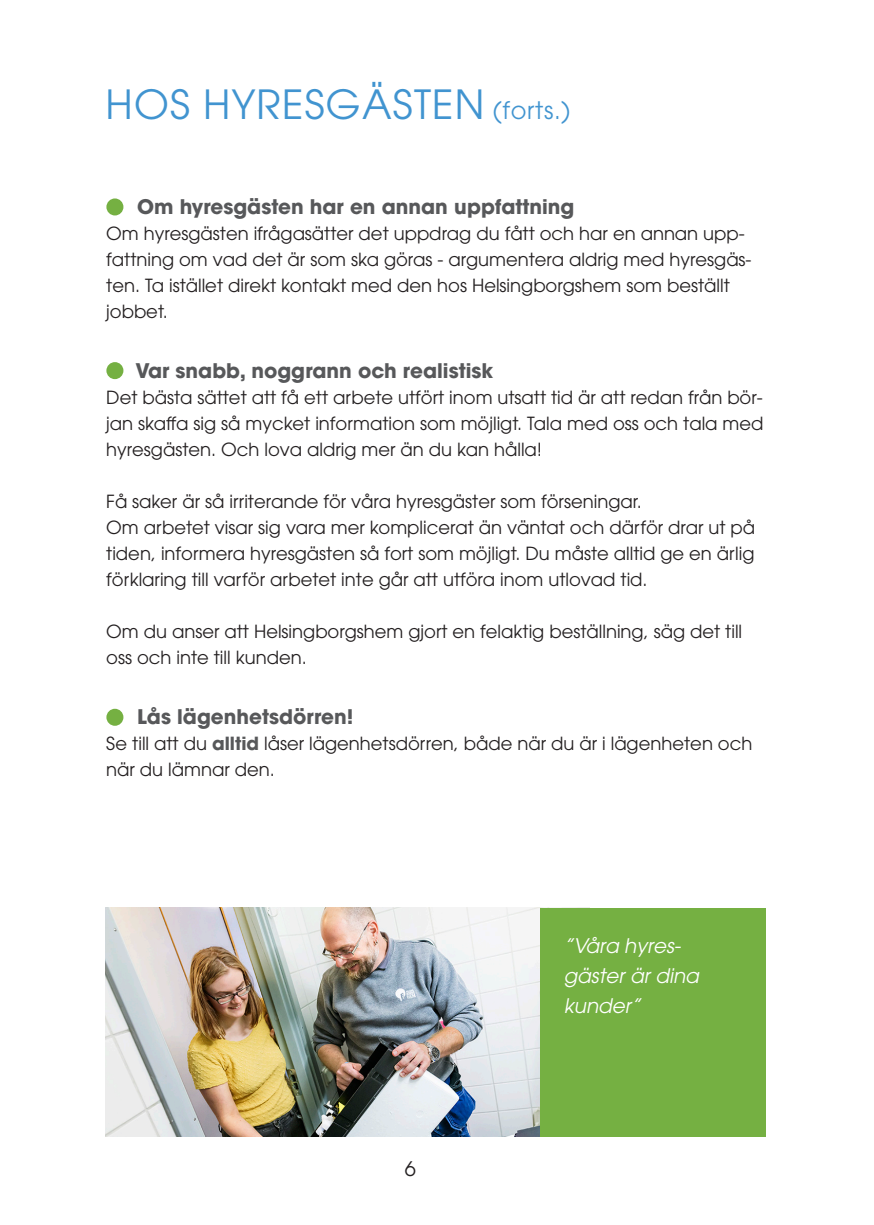
<style>
.page{position:relative;width:874px;height:1225px;background:#fff}
.page>*{position:absolute;margin:0;border:0;box-sizing:border-box;transform-origin:0 0}
.t1{font:40px "ITC Avant Garde Pro";letter-spacing:.03em;color:#4194d0}
.t2{font:700 20px "ITC Avant Garde Pro";color:#57585a}
.t3{font:italic 20px/30px "ITC Avant Garde Pro";color:#fff}
.t4{font:20px "ITC Avant Garde Pro";color:#231f20}
.t5{font:18px/26px "ITC Avant Garde Pro";color:#231f20}
.s1{font-size:24px}
.s2{font-weight:700;color:#57585a}
</style>
<div class="page">
<div style="left:106px;top:198px;width:17px;height:17px;background:#75b042;border-radius:50%"></div>
<div style="left:106px;top:709px;width:17px;height:17px;background:#75b042;border-radius:50%"></div>
<div style="left:106px;top:362px;width:17px;height:17px;background:#75b042;border-radius:50%"></div>
<img style="left:105px;top:908px;width:435px;height:228px">
<div style="left:540px;top:908px;width:225px;height:228px;background:#75b042"></div>
<p class="t1" style="left:105px;top:80px;width:466px">HOS HYRESGÄSTEN <span class="s1">(forts.)</span></p>
<p class="t2" style="left:137px;top:193px;width:438px">Om hyresgästen har en annan uppfattning</p>
<p class="t5" style="left:106px;top:220px;width:646px">Om hyresgästen ifrågasätter det uppdrag du fått och har en annan upp&shy;fattning om vad det är som ska göras - argumentera aldrig med hyresgäs&shy;ten. Ta istället direkt kontakt med den hos Helsingborgshem som beställt jobbet.</p>
<p class="t2" style="left:135px;top:357px;width:359px">Var snabb, noggrann och realistisk</p>
<p class="t5" style="left:106px;top:384px;width:658px;text-align:justify">Det bästa sättet att få ett arbete utfört inom utsatt tid är att redan från bör&shy;jan skaffa sig så mycket information som möjligt. Tala med oss och tala med hyresgästen. Och lova aldrig mer än du kan hålla!</p>
<p class="t5" style="left:106px;top:488px;width:650px">Få saker är så irriterande för våra hyresgäster som förseningar.<br>Om arbetet visar sig vara mer komplicerat än väntat och därför drar ut på tiden, informera hyresgästen så fort som möjligt. Du måste alltid ge en ärlig förklaring till varför arbetet inte går att utföra inom utlovad tid.</p>
<p class="t5" style="left:106px;top:618px;width:637px">Om du anser att Helsingborgshem gjort en felaktig beställning, säg det till oss och inte till kunden.</p>
<p class="t2" style="left:137px;top:703px;width:218px">Lås lägenhetsdörren!</p>
<p class="t5" style="left:106px;top:730px;width:647px">Se till att du <span class="s2">alltid</span> låser lägenhetsdörren, både när du är i lägenheten och när du lämnar den.</p>
<p class="t4" style="left:405px;top:1156px;width:13px">6</p>
<p class="t3" style="left:563px;top:930px;width:122px">”Våra hyres-</p>
<p class="t3" style="left:563px;top:960px;width:141px">gäster är dina kunder”</p>
</div>
